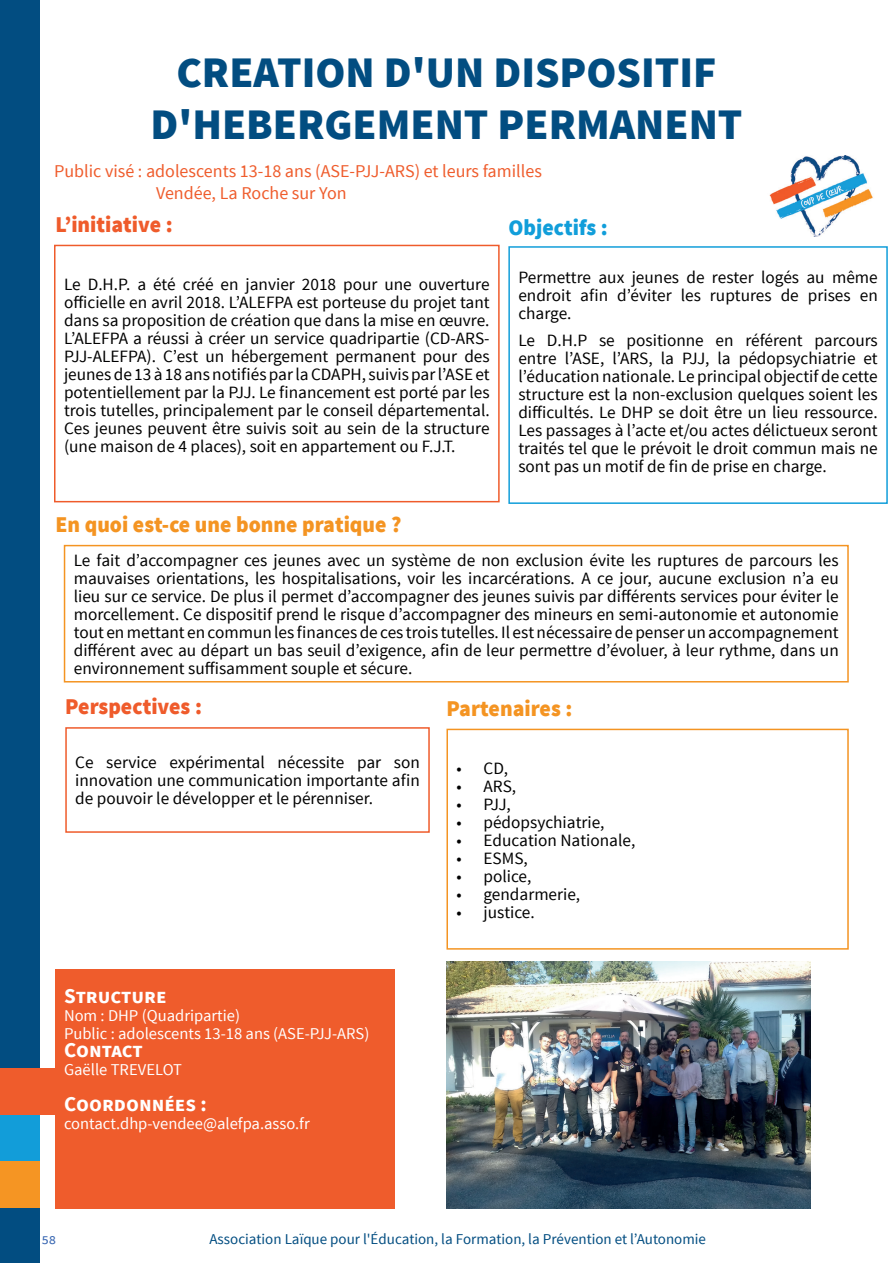
<style>
.page{position:relative;width:893px;height:1263px;background:#fff}
.page>*{position:absolute;margin:0;border:0;box-sizing:border-box;transform-origin:0 0}
.Titre_Texte_courant{font:900 43.5px/52.2px "Source Sans Pro";color:#024d81;text-align:center}
.Gros_titres{font:900 22.5px "Source Sans Pro";color:#f49422}
.Gros_titres-2{font:900 22.5px "Source Sans Pro";color:#ef5b2b}
.Gros_titres-3{font:900 22.5px "Source Sans Pro";color:#119eda}
.t1{font:700 21px "Source Sans Pro";color:#fff}
.t2{font:18px "Source Sans Pro";color:#ef5c2c}
.Titre_pavé_Blanc{font:17.25px/18px "Source Sans Pro";color:#000001;text-align:justify}
.t3{font:16.5px/19.8px "Source Sans Pro";color:#fff}
.t4{font:15px "Source Sans Pro";color:#024d81}
.t5{font:15px "Source Sans Pro";color:#3967b2}
</style>
<div class="page">
<div style="left:54px;top:245px;width:446px;height:257px;border:2px solid #ef5b2b"></div>
<div style="left:508px;top:246px;width:380px;height:258px;border:2px solid #119eda"></div>
<div style="left:64px;top:545px;width:785px;height:137px;border:2px solid #f49422"></div>
<div style="left:65px;top:727px;width:365px;height:106px;border:2px solid #ef5b2b"></div>
<img style="left:446px;top:962px;width:365px;height:247px">
<div style="left:0;top:0;width:40px;height:1263px;background:#024d81"></div>
<div style="left:446px;top:729px;width:403px;height:221px;border:2px solid #f49422"></div>
<div style="left:1px;top:1115px;width:39px;height:47px;background:#129dd9"></div>
<div style="left:0;top:1161px;width:40px;height:47px;background:#f59523"></div>
<div style="left:0;top:1068px;width:75px;height:47px;background:#ef5c2c"></div>
<div style="left:56px;top:969px;width:339px;height:240px;background:#ef5c2c"></div>
<img style="left:769px;top:156px;width:104px;height:81px">
<p class="Titre_Texte_courant" style="left:151px;top:48px;width:593px">CREATION D'UN DISPOSITIF<br>D'HEBERGEMENT PERMANENT</p>
<p class="t2" style="left:54px;top:160px;width:489px">Public visé : adolescents 13-18 ans (ASE-PJJ-ARS) et leurs familles</p>
<p class="t2" style="left:156px;top:182px;width:192px">Vendée, La Roche sur Yon</p>
<p class="Gros_titres-2" style="left:55px;top:210px;width:119px">L’initiative :</p>
<p class="Gros_titres-3" style="left:508px;top:213px;width:101px">Objectifs :</p>
<p class="Titre_pavé_Blanc" style="left:518px;top:269px;width:361px">Permettre aux jeunes de rester logés au même endroit afin d’éviter les ruptures de prises en charge.</p>
<p class="Titre_pavé_Blanc" style="left:518px;top:331px;width:361px">Le D.H.P se positionne en référent parcours entre l’ASE, l’ARS, la PJJ, la pédopsychiatrie et l’éducation nationale. Le principal objectif de cette structure est la non-exclusion quelques soient les difficultés. Le DHP se doit être un lieu ressource.<br>Les passages à l’acte et/ou actes délictueux seront traités tel que le prévoit le droit commun mais ne sont pas un motif de fin de prise en charge.</p>
<p class="Titre_pavé_Blanc" style="left:64px;top:276px;width:427px">Le D.H.P. a été créé en janvier 2018 pour une ouverture officielle en avril 2018. L’ALEFPA est porteuse du projet tant dans sa proposition de création que dans la mise en œuvre.</p>
<p class="Titre_pavé_Blanc" style="left:64px;top:330px;width:427px">L’ALEFPA a réussi à créer un service quadripartie (CD-ARS-PJJ-ALEFPA). C’est un hébergement permanent pour des jeunes de 13 à 18 ans notifiés par la CDAPH, suivis par l’ASE et potentiellement par la PJJ. Le financement est porté par les trois tutelles, principalement par le conseil départemental.<br>Ces jeunes peuvent être suivis soit au sein de la structure (une maison de 4 places), soit en appartement ou F.J.T.</p>
<p class="Gros_titres" style="left:55px;top:510px;width:347px">En quoi est-ce une bonne pratique ?</p>
<p class="Titre_pavé_Blanc" style="left:74px;top:552px;width:766px">Le fait d’accompagner ces jeunes avec un système de non exclusion évite les ruptures de parcours les mauvaises orientations, les hospitalisations, voir les incarcérations. A ce jour, aucune exclusion n’a eu lieu sur ce service. De plus il permet d’accompagner des jeunes suivis par différents services pour éviter le morcellement. Ce dispositif prend le risque d’accompagner des mineurs en semi-autonomie et autonomie tout en mettant en commun les finances de ces trois tutelles. Il est nécessaire de penser un accompagnement différent avec au départ un bas seuil d’exigence, afin de leur permettre d’évoluer, à leur rythme, dans un environnement suffisamment souple et sécure.</p>
<p class="Gros_titres-2" style="left:65px;top:692px;width:138px">Perspectives :</p>
<p class="Titre_pavé_Blanc" style="left:75px;top:754px;width:346px">Ce service expérimental nécessite par son innovation une communication importante afin de pouvoir le développer et le pérenniser.</p>
<p class="Gros_titres" style="left:446px;top:694px;width:127px">Partenaires :</p>
<p class="Titre_pavé_Blanc" style="left:456px;top:760px;width:53px">• CD,</p>
<p class="Titre_pavé_Blanc" style="left:456px;top:778px;width:61px">• ARS,</p>
<p class="Titre_pavé_Blanc" style="left:456px;top:796px;width:56px">• PJJ,</p>
<p class="Titre_pavé_Blanc" style="left:456px;top:814px;width:150px">• pédopsychiatrie,</p>
<p class="Titre_pavé_Blanc" style="left:456px;top:832px;width:180px">• Education Nationale,</p>
<p class="Titre_pavé_Blanc" style="left:456px;top:850px;width:73px">• ESMS,</p>
<p class="Titre_pavé_Blanc" style="left:456px;top:868px;width:76px">• police,</p>
<p class="Titre_pavé_Blanc" style="left:456px;top:886px;width:125px">• gendarmerie,</p>
<p class="Titre_pavé_Blanc" style="left:456px;top:904px;width:80px">• justice.</p>
<p class="t1" style="left:64px;top:982px;width:104px">Structure</p>
<p class="t3" style="left:64px;top:1006px;width:307px;line-height:18px">Nom : DHP (Quadripartie)<br>Public : adolescents 13-18 ans (ASE-PJJ-ARS)</p>
<p class="t1" style="left:64px;top:1036px;width:80px">Contact</p>
<p class="t3" style="left:64px;top:1059px;width:120px">Gaëlle TREVELOT</p>
<p class="t1" style="left:64px;top:1090px;width:144px">Coordonnées :</p>
<p class="t3" style="left:64px;top:1113px;width:247px">contact.dhp-vendee@alefpa.asso.fr</p>
<p class="t3" style="left:64px;top:990px;width:177px">Nom : ITEP Antoine Lucas</p>
<p class="t3" style="left:64px;top:1010px;width:305px">Public : 35 Enfants et adolescents présentant des troubles de la conduite et du comportement</p>
<p class="t3" style="left:64px;top:1094px;width:133px">Emmanuel Ferrand</p>
<p class="t5" style="left:42px;top:1230px;width:16px">58</p>
<p class="t4" style="left:209px;top:1230px;width:498px">Association Laïque pour l'Éducation, la Formation, la Prévention et l’Autonomie</p>
</div>
